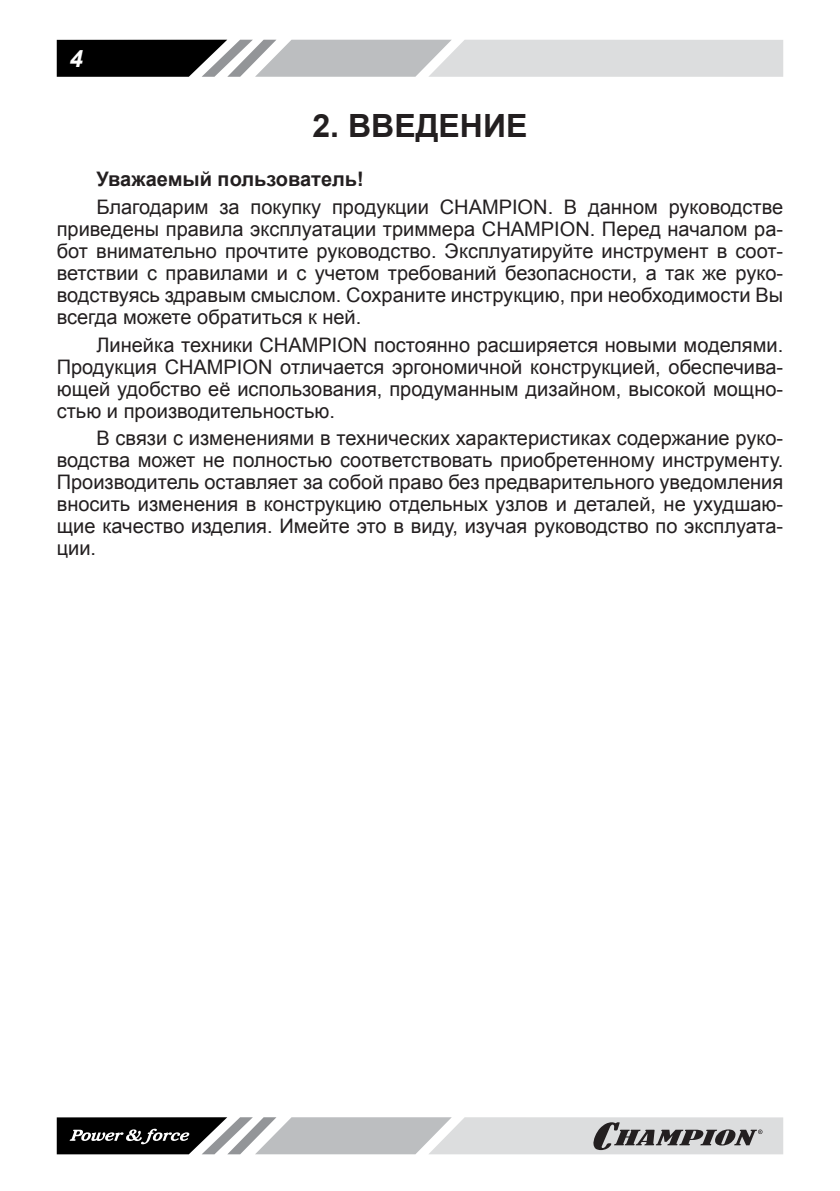
<style>
.page{position:relative;width:840px;height:1191px;background:#fff}
.page>*{position:absolute;margin:0;border:0;box-sizing:border-box;transform-origin:0 0}
.t1{font:700 32px "Arial";color:#231f20}
.t2{font:italic 700 24px "Arial";color:#fff}
.t3{font:20px/22px "Arial";color:#231f20;text-align:justify}
.t4{font:700 20px "Arial";color:#231f20}
</style>
<div class="page">
<svg style="left:57px;top:40px;width:725px;height:37px;background:#a7a8a9"></svg>
<svg style="left:57px;top:1117px;width:725px;height:37px;background:#a1a1a2"></svg>
<p class="t2" style="left:70px;top:44px;width:15px">4</p>
<h1 class="t1" style="left:312px;top:104px;width:216px">2. ВВЕДЕНИЕ</h1>
<p class="t4" style="left:96px;top:166px;width:269px">Уважаемый пользователь!</p>
<p class="t3" style="left:57px;top:196px;width:727px;text-indent:40px">Благодарим за покупку продукции CHAMPION. В данном руководстве приведены правила эксплуатации триммера CHAMPION. Перед началом ра&shy;бот внимательно прочтите руководство. Эксплуатируйте инструмент в соот&shy;ветствии с правилами и с учетом требований безопасности, а так же руко&shy;водствуясь здравым смыслом. Сохраните инструкцию, при необходимости Вы всегда можете обратиться к ней.</p>
<p class="t3" style="left:57px;top:334px;width:727px;text-indent:40px">Линейка техники CHAMPION постоянно расширяется новыми моделями.<br>Продукция CHAMPION отличается эргономичной конструкцией, обеспечива&shy;ющей удобство её использования, продуманным дизайном, высокой мощно&shy;стью и производительностью.</p>
<p class="t3" style="left:57px;top:427px;width:727px;text-indent:40px">В связи с изменениями в технических характеристиках содержание руко&shy;водства может не полностью соответствовать приобретенному инструменту.<br>Производитель оставляет за собой право без предварительного уведомления вносить изменения в конструкцию отдельных узлов и деталей, не ухудшаю&shy;щие качество изделия. Имейте это в виду, изучая руководство по эксплуата&shy;ции.</p>
</div>
